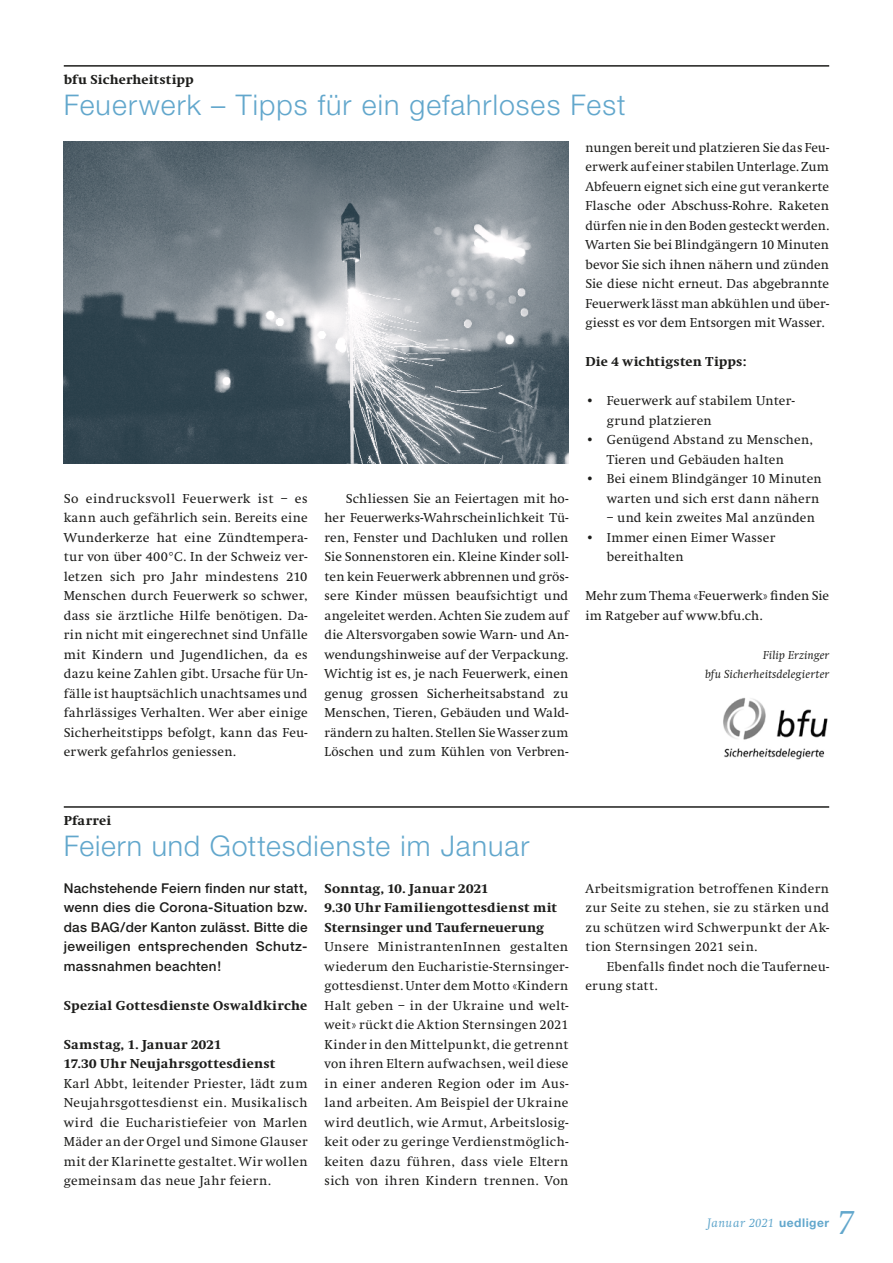
<style>
.page{position:relative;width:893px;height:1263px;background:#fff}
.page>*{position:absolute;margin:0;border:0;box-sizing:border-box;transform-origin:0 0}
.t1{font:italic 300 36px "Swift";color:#62a7cc}
.t2{font:300 28.5px "Helvetica Neue";letter-spacing:.035em;color:#62a7cc}
.t3{font:13.5px/19.5px "Swift";letter-spacing:.02em;color:#1d1d1b;text-align:justify}
.t4{font:800 13.5px/19.5px "Swift";letter-spacing:.02em;color:#1d1d1b}
.t5{font:500 13.5px/19.5px "Helvetica Neue";letter-spacing:.035em;color:#1d1d1b;text-align:justify}
.t6{font:italic 12.75px "Swift";letter-spacing:.04em;color:#62a7cc}
.t7{font:italic 12px/19.5px "Swift";letter-spacing:.015em;color:#1d1d1b;text-align:right}
.s1{font-family:"Helvetica Neue";font-weight:700;font-style:normal;font-size:12px}
</style>
<div class="page">
<hr style="left:64px;top:65px;width:765px;height:2px;background:#1d1d1b">
<img style="left:723px;top:697px;width:105px;height:63px">
<img style="left:64px;top:141px;width:504px;height:323px">
<hr style="left:64px;top:806px;width:765px;height:2px;background:#1d1d1b">
<p class="t4" style="left:64px;top:70px;width:132px">bfu Sicherheitstipp</p>
<h2 class="t2" style="left:64px;top:88px;width:563px">Feuerwerk – Tipps für ein gefahrloses Fest</h2>
<p class="t3" style="left:64px;top:489px;width:245px">So eindrucksvoll Feuerwerk ist – es kann auch gefährlich sein. Bereits eine Wunderkerze hat eine Zündtempera&shy;tur von über 400°C. In der Schweiz ver&shy;letzen sich pro Jahr mindestens 210<br>Menschen durch Feuerwerk so schwer, dass sie ärztliche Hilfe benötigen. Da&shy;rin nicht mit eingerechnet sind Unfälle mit Kindern und Jugendlichen, da es dazu keine Zahlen gibt. Ursache für Un&shy;fälle ist hauptsächlich unachtsames und fahrlässiges Verhalten. Wer aber einige Sicherheitstipps befolgt, kann das Feu&shy;erwerk gefahrlos geniessen.</p>
<p class="t3" style="left:325px;top:489px;width:245px;text-indent:21px">Schliessen Sie an Feiertagen mit ho&shy;her Feuerwerks-Wahrscheinlichkeit Tü&shy;ren, Fenster und Dachluken und rollen Sie Sonnenstoren ein. Kleine Kinder soll&shy;ten kein Feuerwerk abbrennen und grös&shy;sere Kinder müssen beaufsichtigt und angeleitet werden. Achten Sie zudem auf die Altersvorgaben sowie Warn- und An&shy;wendungshinweise auf der Verpackung.<br>Wichtig ist es, je nach Feuerwerk, einen genug grossen Sicherheitsabstand zu Menschen, Tieren, Gebäuden und Wald&shy;rändern zu halten. Stellen Sie Wasser zum Löschen und zum Kühlen von Verbren-</p>
<p class="t3" style="left:585px;top:138px;width:245px">nungen bereit und platzieren Sie das Feu&shy;erwerk auf einer stabilen Unterlage. Zum Abfeuern eignet sich eine gut verankerte Flasche oder Abschuss-Rohre. Raketen dürfen nie in den Boden gesteckt werden.<br>Warten Sie bei Blindgängern 10 Minuten bevor Sie sich ihnen nähern und zünden Sie diese nicht erneut. Das abgebrannte Feuerwerk lässt man abkühlen und über&shy;giesst es vor dem Entsorgen mit Wasser.</p>
<p class="t4" style="left:585px;top:352px;width:162px">Die 4 wichtigsten Tipps:</p>
<p class="t3" style="left:607px;top:391px;width:190px;text-indent:-21px">• Feuerwerk auf stabilem Unter&shy;grund platzieren</p>
<p class="t3" style="left:585px;top:430px;width:229px;text-align:center">• Genügend Abstand zu Menschen,<br>Tieren und Gebäuden halten</p>
<p class="t3" style="left:585px;top:469px;width:238px;text-align:right">• Bei einem Blindgänger 10 Minuten warten und sich erst dann nähern</p>
<p class="t3" style="left:607px;top:508px;width:210px">– und kein zweites Mal anzünden</p>
<p class="t3" style="left:607px;top:528px;width:170px;text-indent:-21px">• Immer einen Eimer Wasser bereithalten</p>
<p class="t3" style="left:585px;top:586px;width:245px">Mehr zum Thema «Feuerwerk» finden Sie im Ratgeber auf www.bfu.ch.</p>
<p class="t7" style="left:705px;top:645px;width:126px">Filip Erzinger<br>bfu Sicherheitsdelegierter</p>
<p class="t4" style="left:64px;top:811px;width:49px">Pfarrei</p>
<h2 class="t2" style="left:64px;top:829px;width:467px">Feiern und Gottesdienste im Januar</h2>
<p class="t5" style="left:64px;top:878px;width:245px">Nachstehende Feiern finden nur statt, wenn dies die Corona-Situation bzw. das BAG/der Kanton zulässt. Bitte die jeweiligen entsprechenden Schutz&shy;massnahmen beachten!</p>
<p class="t4" style="left:64px;top:995px;width:245px">Spezial Gottesdienste Oswaldkirche</p>
<p class="t4" style="left:64px;top:1034px;width:213px">Samstag, 1. Januar 2021<br>17.30 Uhr Neujahrsgottesdienst</p>
<p class="t3" style="left:64px;top:1074px;width:245px">Karl Abbt, leitender Priester, lädt zum Neujahrsgottesdienst ein. Musikalisch wird die Eucharistiefeier von Marlen Mäder an der Orgel und Simone Glauser mit der Klarinette gestaltet. Wir wollen gemeinsam das neue Jahr feiern.</p>
<p class="t4" style="left:325px;top:878px;width:234px">Sonntag, 10. Januar 2021<br>9.30 Uhr Familiengottesdienst mit<br>Sternsinger und Tauferneuerung</p>
<p class="t3" style="left:325px;top:937px;width:245px">Unsere MinistrantenInnen gestalten wiederum den Eucharistie-Sternsinger&shy;gottesdienst. Unter dem Motto «Kindern Halt geben – in der Ukraine und welt&shy;weit» rückt die Aktion Sternsingen 2021<br>Kinder in den Mittelpunkt, die getrennt von ihren Eltern aufwachsen, weil diese in einer anderen Region oder im Aus&shy;land arbeiten. Am Beispiel der Ukraine wird deutlich, wie Armut, Arbeitslosig&shy;keit oder zu geringe Verdienstmöglich&shy;keiten dazu führen, dass viele Eltern sich von ihren Kindern trennen. Von</p>
<p class="t3" style="left:585px;top:879px;width:245px">Arbeitsmigration betroffenen Kindern zur Seite zu stehen, sie zu stärken und zu schützen wird Schwerpunkt der Ak&shy;tion Sternsingen 2021 sein.</p>
<p class="t3" style="left:585px;top:957px;width:245px;text-indent:21px">Ebenfalls findet noch die Tauferneu&shy;erung statt.</p>
<p class="t6" style="left:707px;top:1216px;width:123px">Januar 2021 <span class="s1">uedliger</span></p>
<h1 class="t1" style="left:838px;top:1202px;width:18px">7</h1>
</div>
